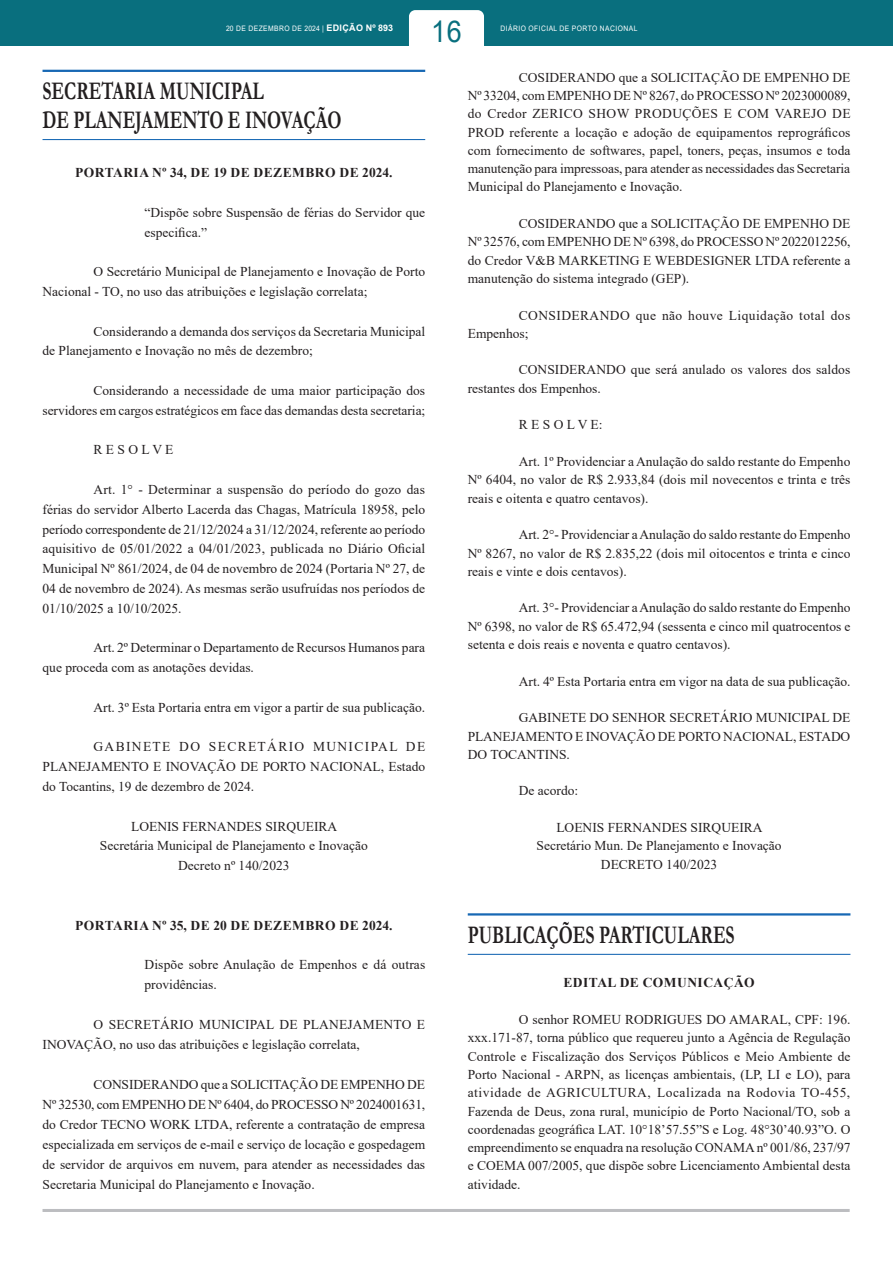
<style>
.page{position:relative;width:893px;height:1263px;background:#fff}
.page>*{position:absolute;margin:0;border:0;box-sizing:border-box;transform-origin:0 0}
.t1{font:30px "Arial";color:#096f7e;scale:.9 1}
.ChancelaOrgaos{font:700 25.5px/28.8px "Garamond";color:#231f20;scale:.7 1}
.TEXTO{font:13.5px/18.3px "Times New Roman";color:#231f20;text-align:justify}
.ASSINATURA{font:13.5px "Times New Roman";color:#231f20}
.EMENTA{font:13.5px/19.8px "Times New Roman";color:#231f20}
.TITULO{font:700 13.5px "Times New Roman";letter-spacing:.035em;color:#231f20}
.TEXTO-2{font:13.5px/18.3px "Times New Roman";letter-spacing:.03em;color:#231f20}
.t2{font:7.5px "Arial";letter-spacing:.065em;color:#fff;scale:.9 1}
.s1{font-weight:700;font-size:9px}
</style>
<div class="page">
<div style="left:0;top:0;width:893px;height:46px;background:#096f7e"></div>
<div style="left:409px;top:10px;width:75px;height:57px;background:#fff;border-radius:6px"></div>
<hr style="left:43px;top:1209px;width:807px;height:3px;background:#bcbdc0">
<hr style="left:43px;top:70px;width:382px;height:2px;background:#1768b4">
<hr style="left:43px;top:139px;width:382px;height:1px;background:#1768b4">
<hr style="left:468px;top:913px;width:382px;height:2px;background:#1768b4">
<hr style="left:468px;top:954px;width:382px;height:1px;background:#1768b4">
<h1 class="t1" style="left:431px;top:11px;width:36px">16</h1>
<p class="t2" style="left:226px;top:24px;width:187px">20 DE DEZEMBRO DE 2024 | <span class="s1">EDIÇÃO Nº 893</span></p>
<p class="t2" style="left:501px;top:24px;width:154px">DIÁRIO OFICIAL DE PORTO NACIONAL</p>
<p class="ChancelaOrgaos" style="left:43px;top:77px;width:429px">SECRETARIA MUNICIPAL<br>DE PLANEJAMENTO E INOVAÇÃO</p>
<p class="TITULO" style="left:75px;top:163px;width:319px">PORTARIA Nº 34, DE 19 DE DEZEMBRO DE 2024.</p>
<p class="EMENTA" style="left:145px;top:202px;width:282px">“Dispõe sobre Suspensão de férias do Servidor que especifica.”</p>
<p class="TEXTO" style="left:43px;top:261px;width:384px;line-height:19.8px;text-indent:51px">O Secretário Municipal de Planejamento e Inovação de Porto<br>Nacional - TO, no uso das atribuições e legislação correlata;</p>
<p class="TEXTO" style="left:43px;top:321px;width:384px;line-height:19.8px;text-indent:51px">Considerando a demanda dos serviços da Secretaria Municipal de Planejamento e Inovação no mês de dezembro;</p>
<p class="TEXTO" style="left:43px;top:380px;width:384px;line-height:19.8px;text-align:right">Considerando a necessidade de uma maior participação dos servidores em cargos estratégicos em face das demandas desta secretaria;</p>
<p class="TEXTO" style="left:94px;top:440px;width:82px">R E S O L V E</p>
<p class="TEXTO" style="left:43px;top:479px;width:384px;line-height:19.8px;text-indent:51px">Art. 1° - Determinar a suspensão do período do gozo das férias do servidor Alberto Lacerda das Chagas, Matrícula 18958, pelo período correspondente de 21/12/2024 a 31/12/2024, referente ao período aquisitivo de 05/01/2022 a 04/01/2023, publicada no Diário Oficial Municipal Nº 861/2024, de 04 de novembro de 2024 (Portaria Nº 27, de 04 de novembro de 2024). As mesmas serão usufruídas nos períodos de 01/10/2025 a 10/10/2025.</p>
<p class="TEXTO" style="left:43px;top:638px;width:384px;line-height:19.8px;text-indent:51px">Art. 2º Determinar o Departamento de Recursos Humanos para que proceda com as anotações devidas.</p>
<p class="TEXTO" style="left:94px;top:698px;width:333px">Art. 3º Esta Portaria entra em vigor a partir de sua publicação.</p>
<p class="TEXTO" style="left:43px;top:737px;width:384px;line-height:19.8px;text-indent:51px">GABINETE DO SECRETÁRIO MUNICIPAL DE PLANEJAMENTO E INOVAÇÃO DE PORTO NACIONAL, Estado do Tocantins, 19 de dezembro de 2024.</p>
<p class="ASSINATURA" style="left:131px;top:817px;width:208px">LOENIS FERNANDES SIRQUEIRA</p>
<p class="ASSINATURA" style="left:100px;top:836px;width:270px">Secretária Municipal de Planejamento e Inovação</p>
<p class="ASSINATURA" style="left:178px;top:856px;width:113px">Decreto nº 140/2023</p>
<p class="TITULO" style="left:75px;top:915px;width:319px">PORTARIA Nº 35, DE 20 DE DEZEMBRO DE 2024.</p>
<p class="EMENTA" style="left:145px;top:954px;width:282px">Dispõe sobre Anulação de Empenhos e dá outras providências.</p>
<p class="TEXTO" style="left:43px;top:1014px;width:384px;line-height:20px;text-indent:51px">O SECRETÁRIO MUNICIPAL DE PLANEJAMENTO E<br>INOVAÇÃO, no uso das atribuições e legislação correlata,</p>
<p class="TEXTO" style="left:43px;top:1074px;width:384px;line-height:20px;text-indent:51px">CONSIDERANDO que a SOLICITAÇÃO DE EMPENHO DE Nº 32530, com EMPENHO DE Nº 6404, do PROCESSO Nº 2024001631, do Credor TECNO WORK LTDA, referente a contratação de empresa especializada em serviços de e-mail e serviço de locação e gospedagem de servidor de arquivos em nuvem, para atender as necessidades das Secretaria Municipal do Planejamento e Inovação.</p>
<p class="TEXTO" style="left:468px;top:68px;width:384px;text-indent:51px">COSIDERANDO que a SOLICITAÇÃO DE EMPENHO DE Nº 33204, com EMPENHO DE Nº 8267, do PROCESSO Nº 2023000089, do Credor ZERICO SHOW PRODUÇÕES E COM VAREJO DE PROD referente a locação e adoção de equipamentos reprográficos com fornecimento de softwares, papel, toners, peças, insumos e toda manutenção para impressoas, para atender as necessidades das Secretaria Municipal do Planejamento e Inovação.</p>
<p class="TEXTO" style="left:468px;top:214px;width:384px;text-indent:51px">COSIDERANDO que a SOLICITAÇÃO DE EMPENHO DE Nº 32576, com EMPENHO DE Nº 6398, do PROCESSO Nº 2022012256, do Credor V&amp;B MARKETING E WEBDESIGNER LTDA referente a manutenção do sistema integrado (GEP).</p>
<p class="TEXTO-2" style="left:468px;top:305px;width:384px;text-indent:51px">CONSIDERANDO que não houve Liquidação total dos<br>Empenhos;</p>
<p class="TEXTO" style="left:468px;top:360px;width:384px;text-indent:51px">CONSIDERANDO que será anulado os valores dos saldos restantes dos Empenhos.</p>
<p class="TEXTO" style="left:519px;top:415px;width:85px">R E S O L V E:</p>
<p class="TEXTO" style="left:468px;top:452px;width:384px;text-indent:51px">Art. 1º Providenciar a Anulação do saldo restante do Empenho Nº 6404, no valor de R$ 2.933,84 (dois mil novecentos e trinta e três reais e oitenta e quatro centavos).</p>
<p class="TEXTO" style="left:468px;top:525px;width:384px;text-indent:51px">Art. 2°- Providenciar a Anulação do saldo restante do Empenho Nº 8267, no valor de R$ 2.835,22 (dois mil oitocentos e trinta e cinco reais e vinte e dois centavos).</p>
<p class="TEXTO" style="left:468px;top:598px;width:384px;text-indent:51px">Art. 3°- Providenciar a Anulação do saldo restante do Empenho Nº 6398, no valor de R$ 65.472,94 (sessenta e cinco mil quatrocentos e setenta e dois reais e noventa e quatro centavos).</p>
<p class="TEXTO" style="left:519px;top:671px;width:333px">Art. 4º Esta Portaria entra em vigor na data de sua publicação.</p>
<p class="TEXTO" style="left:468px;top:708px;width:384px;text-indent:51px">GABINETE DO SENHOR SECRETÁRIO MUNICIPAL DE PLANEJAMENTO E INOVAÇÃO DE PORTO NACIONAL, ESTADO DO TOCANTINS.</p>
<p class="TEXTO" style="left:519px;top:781px;width:61px">De acordo:</p>
<p class="ASSINATURA" style="left:556px;top:818px;width:208px">LOENIS FERNANDES SIRQUEIRA</p>
<p class="ASSINATURA" style="left:536px;top:836px;width:247px">Secretário Mun. De Planejamento e Inovação</p>
<p class="ASSINATURA" style="left:601px;top:855px;width:118px">DECRETO 140/2023</p>
<p class="ChancelaOrgaos" style="left:468px;top:921px;width:383px">PUBLICAÇÕES PARTICULARES</p>
<p class="TITULO" style="left:563px;top:973px;width:193px">EDITAL DE COMUNICAÇÃO</p>
<p class="TEXTO" style="left:468px;top:1010px;width:384px;text-indent:51px">O senhor ROMEU RODRIGUES DO AMARAL, CPF: 196. xxx.171-87, torna público que requereu junto a Agência de Regulação Controle e Fiscalização dos Serviços Públicos e Meio Ambiente de Porto Nacional - ARPN, as licenças ambientais, (LP, LI e LO), para atividade de AGRICULTURA, Localizada na Rodovia TO-455, Fazenda de Deus, zona rural, município de Porto Nacional/TO, sob a coordenadas geográfica LAT. 10°18’57.55”S e Log. 48°30’40.93”O. O empreendimento se enquadra na resolução CONAMA nº 001/86, 237/97 e COEMA 007/2005, que dispõe sobre Licenciamento Ambiental desta atividade.</p>
</div>
